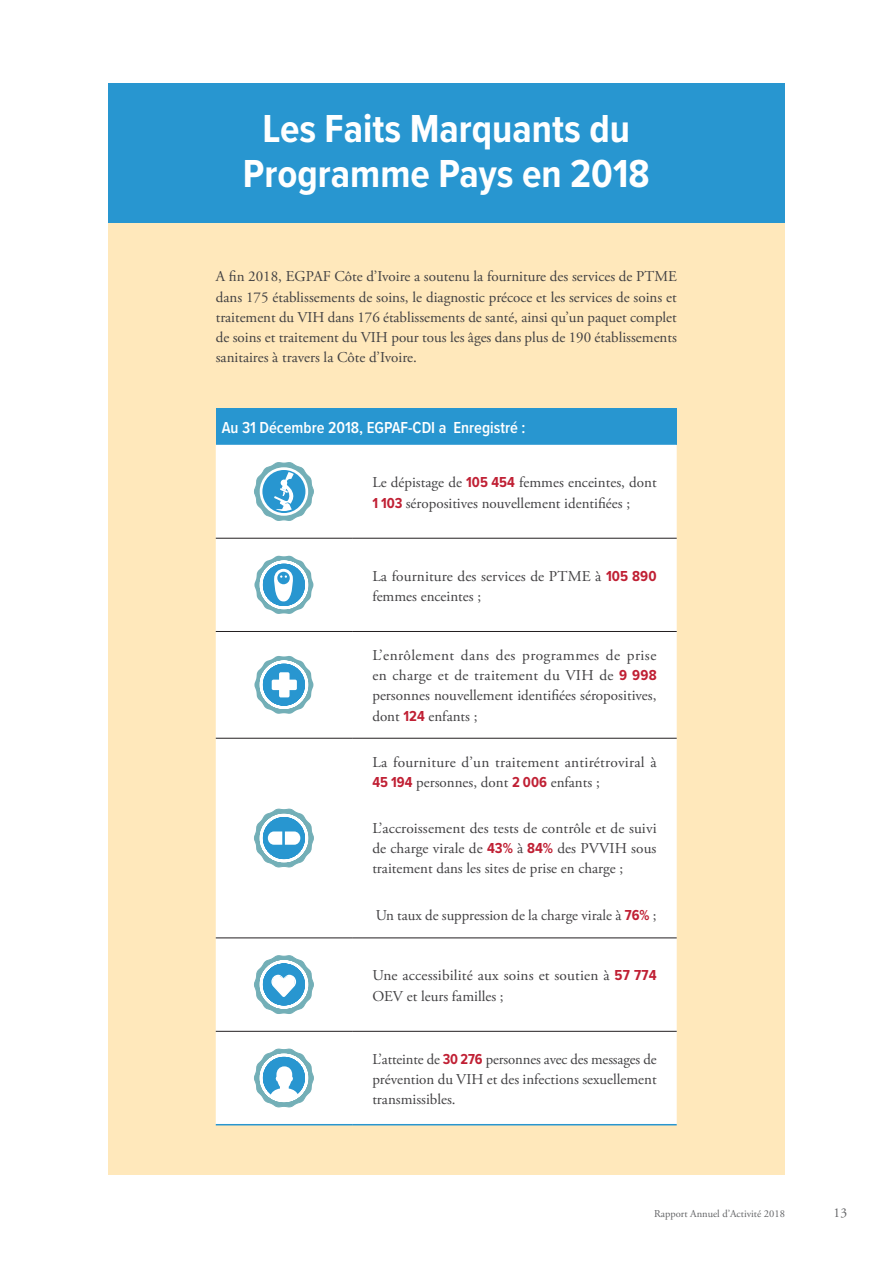
<style>
.page{position:relative;width:893px;height:1263px;background:#fff}
.page>*{position:absolute;margin:0;border:0;box-sizing:border-box;transform-origin:0 0}
.t1{font:700 40.5px/45px "Proxima Nova Cond";color:#fff;text-align:center}
.t2{font:600 16.5px "Proxima Nova Cond";color:#fff}
.t3{font:15px/20.2px "Adobe Garamond Pro";color:#414042;text-align:justify}
.t4{font:15px/20.2px "Adobe Garamond Pro";letter-spacing:.02em;color:#414042}
.t5{font:13.5px "Adobe Garamond Pro";color:#636466}
.t6{font:10.5px "Adobe Garamond Pro";color:#636466}
.s1{font-family:"Proxima Nova Cond";font-weight:700;color:#c02034}
</style>
<div class="page">
<div style="left:108px;top:108px;width:677px;height:1067px;background:#ffe8bb"></div>
<div style="left:108px;top:83px;width:677px;height:139px;background:#2896d0"></div>
<div style="left:216px;top:409px;width:461px;height:36px;background:#2896d0"></div>
<div style="left:216px;top:445px;width:461px;height:679px;background:#fff"></div>
<hr style="left:216px;top:538px;width:136px;height:1px;background:#231f20">
<hr style="left:352px;top:538px;width:325px;height:1px;background:#231f20">
<hr style="left:216px;top:631px;width:136px;height:1px;background:#231f20">
<hr style="left:352px;top:631px;width:325px;height:1px;background:#231f20">
<hr style="left:216px;top:738px;width:136px;height:1px;background:#231f20">
<hr style="left:352px;top:738px;width:325px;height:1px;background:#231f20">
<hr style="left:216px;top:938px;width:136px;height:1px;background:#231f20">
<hr style="left:352px;top:938px;width:325px;height:1px;background:#231f20">
<hr style="left:216px;top:1031px;width:136px;height:1px;background:#231f20">
<hr style="left:352px;top:1031px;width:325px;height:1px;background:#231f20">
<hr style="left:216px;top:1124px;width:136px;height:1px;background:#2896d0">
<hr style="left:352px;top:1124px;width:325px;height:1px;background:#2896d0">
<svg style="left:254px;top:462px;width:60px;height:59px"></svg>
<div style="left:281px;top:479px;width:6px;height:7px;background:#fff;border-radius:50%"></div>
<svg style="left:254px;top:555px;width:59px;height:59px"></svg>
<svg style="left:254px;top:656px;width:59px;height:58px"></svg>
<div style="left:279px;top:672px;width:11px;height:25px;background:#fff;border-radius:2px"></div>
<div style="left:272px;top:680px;width:25px;height:10px;background:#fff;border-radius:2px"></div>
<svg style="left:254px;top:808px;width:60px;height:60px"></svg>
<svg style="left:254px;top:955px;width:60px;height:59px"></svg>
<svg style="left:254px;top:1048px;width:60px;height:60px"></svg>
<h1 class="t1" style="left:243px;top:105px;width:408px">Les Faits Marquants du<br>Programme Pays en 2018</h1>
<p class="t3" style="left:216px;top:267px;width:463px">A fin 2018, EGPAF Côte d’Ivoire a soutenu la fourniture des services de PTME dans 175 établissements de soins, le diagnostic précoce et les services de soins et traitement du VIH dans 176 établissements de santé, ainsi qu’un paquet complet de soins et traitement du VIH pour tous les âges dans plus de 190 établissements sanitaires à travers la Côte d’Ivoire.</p>
<p class="t2" style="left:222px;top:416px;width:305px">Au 31 Décembre 2018, EGPAF-CDI a Enregistré :</p>
<p class="t3" style="left:372px;top:473px;width:286px">Le dépistage de <span class="s1">105 454</span> femmes enceintes, dont<br><span class="s1">1 103</span> séropositives nouvellement identifiées ;</p>
<p class="t3" style="left:372px;top:566px;width:286px">La fourniture des services de PTME à <span class="s1">105 890 </span>femmes enceintes ;</p>
<p class="t3" style="left:372px;top:645px;width:286px">L’enrôlement dans des programmes de prise en charge et de traitement du VIH de <span class="s1">9 998 </span>personnes nouvellement identifiées séropositives, dont <span class="s1">124</span> enfants ;</p>
<p class="t4" style="left:372px;top:752px;width:286px">La fourniture d’un traitement antirétroviral à<br><span class="s1">45 194</span> personnes, dont <span class="s1">2 006</span> enfants ;</p>
<p class="t3" style="left:372px;top:818px;width:286px">L’accroissement des tests de contrôle et de suivi de charge virale de <span class="s1">43%</span> à <span class="s1">84%</span> des PVVIH sous traitement dans les sites de prise en charge ;</p>
<p class="t3" style="left:376px;top:906px;width:282px">Un taux de suppression de la charge virale à <span class="s1">76%</span> ;</p>
<p class="t3" style="left:372px;top:966px;width:286px">Une accessibilité aux soins et soutien à <span class="s1">57 774<br></span>OEV et leurs familles ;</p>
<p class="t3" style="left:372px;top:1049px;width:286px">L’atteinte de <span class="s1">30 276</span> personnes avec des messages de prévention du VIH et des infections sexuellement transmissibles.</p>
<p class="t6" style="left:654px;top:1207px;width:132px">Rapport Annuel d’Activité 2018</p>
<p class="t5" style="left:834px;top:1205px;width:15px">13</p>
</div>
